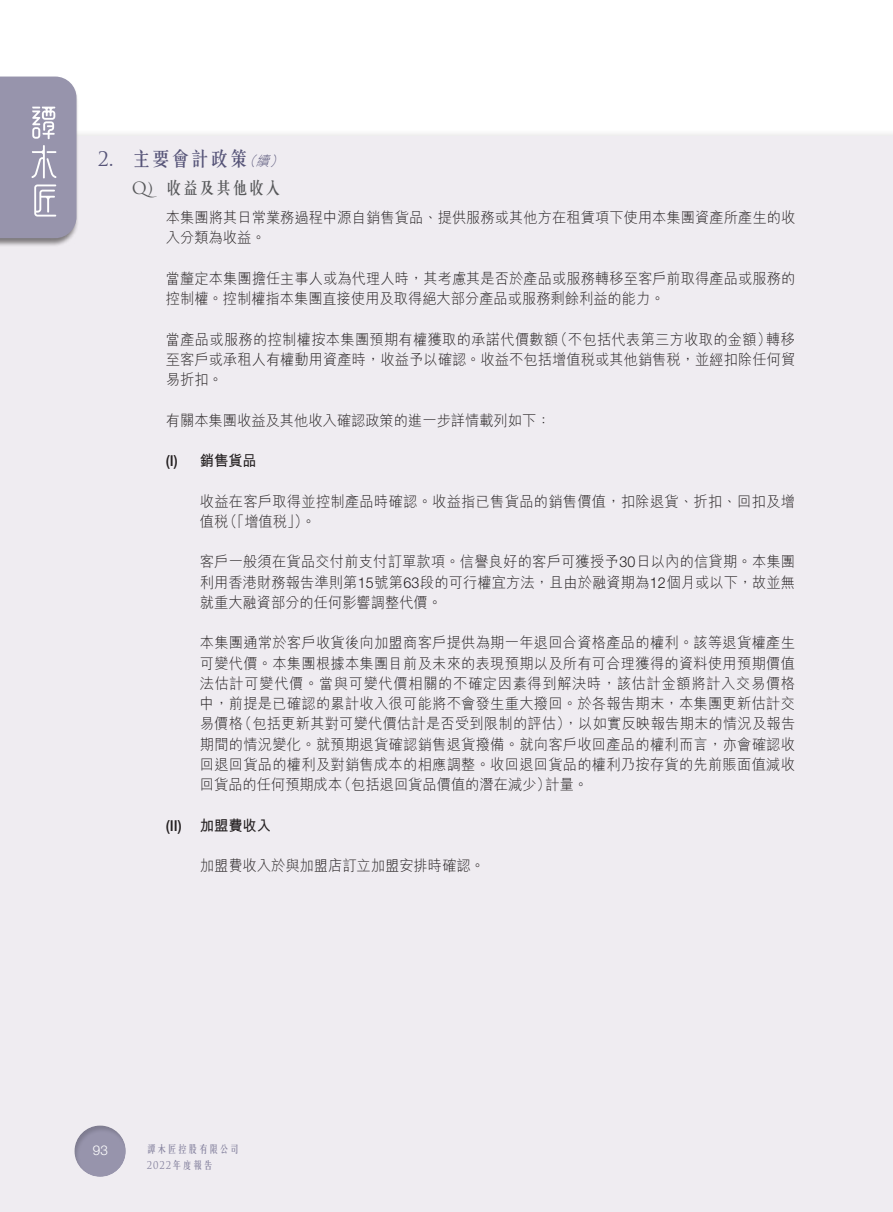
<style>
.page{position:relative;width:893px;height:1212px;background:#fff}
.page>*{position:absolute;margin:0;border:0;box-sizing:border-box;transform-origin:0 0}
.t1{font:500 19.5px "C Song 3 HK";color:#565478}
.t2{font:19.5px "Trajan Pro";color:#565478}
.t3{font:500 16.5px "C Song 3 HK";color:#57585a}
.t4{font:16.5px "Trajan Pro";color:#57585a}
.t5{font:300 15px/20.2px "M Hei HK";letter-spacing:.015em;color:#231f20;scale:.95 1}
.t6{font:700 15px "M Hei HK";color:#231f20;scale:.95 1}
.t7{font:500 15px "Helvetica Neue LT Std";color:#231f20;scale:.95 1}
.t8{font:italic 300 13.5px "M Hei HK";color:#565478}
.t9{font:300 13.5px "Helvetica Neue LT Std";color:#fff}
.t10{font:500 10.5px "C Song 3 HK";letter-spacing:.1em;color:#86839f;scale:.9 1}
.t11{font:10.5px "Trajan Pro";color:#86839f;scale:.9 1}
.s1{font-family:"Helvetica Neue LT Std"}
.s2{font-family:"C Song 3 HK";font-weight:500}
</style>
<div class="page">
<div style="left:0;top:136px;width:893px;height:1076px;background:#efecf1"></div>
<div style="left:0;top:76px;width:79px;height:170px;background:#231f20;opacity:.55"></div>
<div style="left:61px;top:1113px;width:79px;height:65px;background:#57585a;opacity:.25"></div>
<svg style="left:0;top:77px;width:77px;height:161px;background:#9f9cb2"></svg>
<h1 class="t2" style="left:98px;top:147px;width:18px">2.</h1>
<h1 class="t1" style="left:132px;top:144px;width:119px">主要會計政策</h1>
<p class="t8" style="left:256px;top:154px;width:19px">續</p>
<p class="t8" style="left:242px;top:154px;width:19px">（</p>
<p class="t8" style="left:269px;top:154px;width:19px">(</p>
<p class="t4" style="left:132px;top:178px;width:27px">Q</p>
<p class="t4" style="left:147px;top:178px;width:7px">)</p>
<p class="t3" style="left:166px;top:175px;width:117px">收益及其他收入</p>
<p class="t5" style="left:166px;top:207px;width:664px">本集團將其日常業務過程中源自銷售貨品、提供服務或其他方在租賃項下使用本集團資產所產生的收入分類為收益。</p>
<p class="t5" style="left:166px;top:268px;width:664px">當釐定本集團擔任主事人或為代理人時，其考慮其是否於產品或服務轉移至客戶前取得產品或服務的控制權。控制權指本集團直接使用及取得絕大部分產品或服務剩餘利益的能力。</p>
<p class="t5" style="left:766px;top:329px;width:32px">轉移</p>
<p class="t5" style="left:553px;top:329px;width:231px">（不包括代表第三方收取的金額）</p>
<p class="t5" style="left:166px;top:329px;width:664px">當產品或服務的控制權按本集團預期有權獲取的承諾代價數額<br>至客戶或承租人有權動用資產時，收益予以確認。收益不包括增值稅或其他銷售稅，並經扣除任何貿易折扣。</p>
<p class="t5" style="left:166px;top:410px;width:407px">有關本集團收益及其他收入確認政策的進一步詳情載列如下：</p>
<p class="t6" style="left:200px;top:450px;width:61px">銷售貨品</p>
<p class="t7" style="left:166px;top:452px;width:14px">)I(</p>
<p class="t7" style="left:166px;top:816px;width:18px">)I I(</p>
<p class="t5" style="left:223px;top:491px;width:604px;text-indent:-23px">收益在客戶取得並控制產品時確認。收益指已售貨品的銷售價值，扣除退貨、折扣、回扣及增（「增值稅 。(「</p>
<p class="t5" style="left:200px;top:511px;width:31px">值稅</p>
<p class="t5" style="left:200px;top:551px;width:628px;text-align:justify">客戶一般須在貨品交付前支付訂單款項。信譽良好的客戶可獲授予<span class="s1">30</span>日以內的信貸期。本集團利用香港財務報告準則第<span class="s1">15</span>號第<span class="s1">63</span>段的可行權宜方法，且由於融資期為<span class="s1">12</span>個月或以下，故並無就重大融資部分的任何影響調整代價。</p>
<p class="t5" style="left:200px;top:632px;width:628px;text-align:right">本集團通常於客戶收貨後向加盟商客戶提供為期一年退回合資格產品的權利。該等退貨權產生可變代價。本集團根據本集團目前及未來的表現預期以及所有可合理獲得的資料使用預期價值法估計可變代價。當與可變代價相關的不確定因素得到解決時，該估計金額將計入交易價格中，前提是已確認的累計收入很可能將不會發生重大撥回。於各報告期末，本集團更新估計交（包括更新其對可變代價估計是否受到限制的評估，）以如實反映報告期末的情況及報告</p>
<p class="t5" style="left:200px;top:713px;width:47px">易價格</p>
<p class="t5" style="left:200px;top:734px;width:628px">期間的情況變化。就預期退貨確認銷售退貨撥備。就向客戶收回產品的權利而言，亦會確認收</p>
<p class="t5" style="left:200px;top:754px;width:628px">回退回貨品的權利及對銷售成本的相應調整。收回退回貨品的權利乃按存貨的先前賬面值減收</p>
<p class="t5" style="left:545px;top:774px;width:46px">計量。</p>
<p class="t5" style="left:337px;top:774px;width:227px">（包括退回貨品價值的潛在減少）</p>
<p class="t5" style="left:200px;top:774px;width:151px">回貨品的任何預期成本</p>
<p class="t6" style="left:200px;top:814px;width:76px">加盟費收入</p>
<p class="t5" style="left:200px;top:855px;width:302px">加盟費收入於與加盟店訂立加盟安排時確認。</p>
<p class="t9" style="left:93px;top:1142px;width:17px">93</p>
<p class="t10" style="left:147px;top:1141px;width:104px">譚木匠控股有限公司</p>
<p class="t11" style="left:147px;top:1159px;width:75px">2022<span class="s2">年度報告</span></p>
</div>
